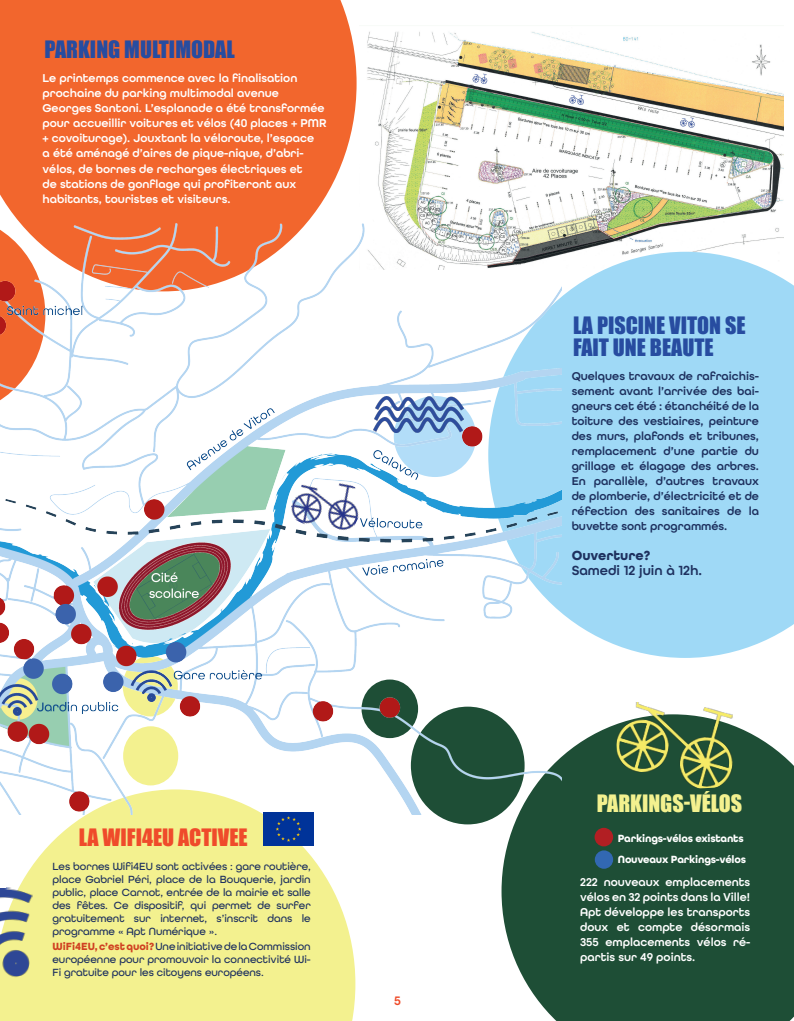
<style>
.page{position:relative;width:794px;height:1021px;background:#fff}
.page>*{position:absolute;margin:0;border:0;box-sizing:border-box;transform-origin:0 0}
.titres_articles_bila{font:22px/22px "Impact";color:#274ca0}
.titres_articles_bila-2{font:22px "Impact";color:#ef4b2b}
.titres_articles_bila-3{font:22px "Impact";color:#f3f18f}
.t1{font:600 14px "All Round Gothic";color:#1e315f}
.t2{font:700 14px "All Round Gothic";color:#1e315f}
.t3{font:600 13px "All Round Gothic";color:#ef4b29}
.t4{font:600 12px/15px "All Round Gothic";color:#fff}
.t5{font:600 12px/15px "All Round Gothic";color:#1e315f;text-align:justify}
.t6{font:500 11px/13px "All Round Gothic";color:#1e315f;text-align:justify}
.t7{font:700 11px "All Round Gothic";letter-spacing:-.02em;color:#fff}
.s1{font-weight:700;color:#d04122}
</style>
<div class="page">
<img style="left:367px;top:31px;width:417px;height:221px">
<div style="left:0;top:0;width:356px;height:223px;background:#f2662d"></div>
<div style="left:411px;top:706px;width:113px;height:118px;background:#1e4e36;border-radius:50%"></div>
<div style="left:501px;top:725px;width:293px;height:295px;background:#1e4e36"></div>
<svg style="left:0;top:814px;width:355px;height:206px;background:#f4f29a"></svg>
<div style="left:561px;top:252px;width:233px;height:406px;background:#9fd9f6"></div>
<img style="left:0;top:223px;width:561px;height:591px">
<img style="left:0;top:886px;width:37px;height:94px">
<img style="left:264px;top:812px;width:49px;height:33px">
<div style="left:594px;top:827px;width:19px;height:19px;background:#b21f23;border-radius:50%"></div>
<div style="left:595px;top:850px;width:18px;height:18px;background:#3268b2;border-radius:50%"></div>
<img style="left:614px;top:702px;width:122px;height:90px">
<img style="left:287px;top:466px;width:83px;height:78px">
<img style="left:376px;top:396px;width:88px;height:14px">
<img style="left:375px;top:407px;width:88px;height:14px">
<img style="left:374px;top:417px;width:88px;height:15px">
<p class="titres_articles_bila" style="left:45px;top:38px;width:192px">PARKING MULTIMODAL</p>
<p class="t4" style="left:43px;top:71px;width:285px">Le printemps commence avec la finalisation prochaine du parking multimodal avenue Georges Santoni. L’esplanade a été transformée pour accueillir voitures et vélos (40 places + PMR + covoiturage). Jouxtant la véloroute, l’espace<br>a été aménagé d’aires de pique-nique, d’abri&shy;vélos, de bornes de recharges électriques et<br>de stations de gonflage qui profiteront aux habitants, touristes et visiteurs.</p>
<p class="titres_articles_bila-2" style="left:79px;top:820px;width:171px">LA WIFI4EU ACTIVEE</p>
<p class="t6" style="left:52px;top:859px;width:260px">Les bornes Wifi4EU sont activées : gare routière, place Gabriel Péri, place de la Bouquerie, jardin public, place Carnot, entrée de la mairie et salle des fêtes. Ce dispositif, qui permet de surfer gratuitement sur internet, s’inscrit dans le programme « Apt Numérique ».</p>
<p class="t6" style="left:52px;top:939px;width:260px"><span class="s1">WiFi4EU, c’est quoi?</span>Une initiative de la Commission européenne pour promouvoir la connectivité Wi-Fi gratuite pour les citoyens européens.</p>
<p class="t3" style="left:394px;top:993px;width:8px">5</p>
<p class="titres_articles_bila" style="left:573px;top:313px;width:174px">LA PISCINE VITON SE<br>FAIT UNE BEAUTE</p>
<p class="t5" style="left:571px;top:369px;width:189px">Quelques travaux de rafraichis&shy;sement avant l’arrivée des bai&shy;gneurs cet été : étanchéité de la toiture des vestiaires, peinture des murs, plafonds et tribunes, remplacement d’une partie du grillage et élagage des arbres.<br>En parallèle, d’autres travaux de plomberie, d’électricité et de réfection des sanitaires de la buvette sont programmés.</p>
<p class="t2" style="left:571px;top:547px;width:80px">Ouverture?</p>
<p class="t1" style="left:571px;top:562px;width:132px">Samedi 12 juin à 12h.</p>
<p class="titres_articles_bila-3" style="left:596px;top:786px;width:147px">PARKINGS-VÉLOS</p>
<p class="t7" style="left:618px;top:831px;width:127px">Parkings-vélos existants</p>
<p class="t7" style="left:618px;top:852px;width:130px">Nouveaux Parkings-vélos</p>
<p class="t4" style="left:580px;top:874px;width:172px">222 nouveaux emplacements vélos en 32 points dans la Ville!</p>
<p class="t4" style="left:580px;top:904px;width:172px;text-align:justify">Apt développe les transports doux et compte désormais 355 emplacements vélos ré&shy;partis sur 49 points.</p>
</div>
